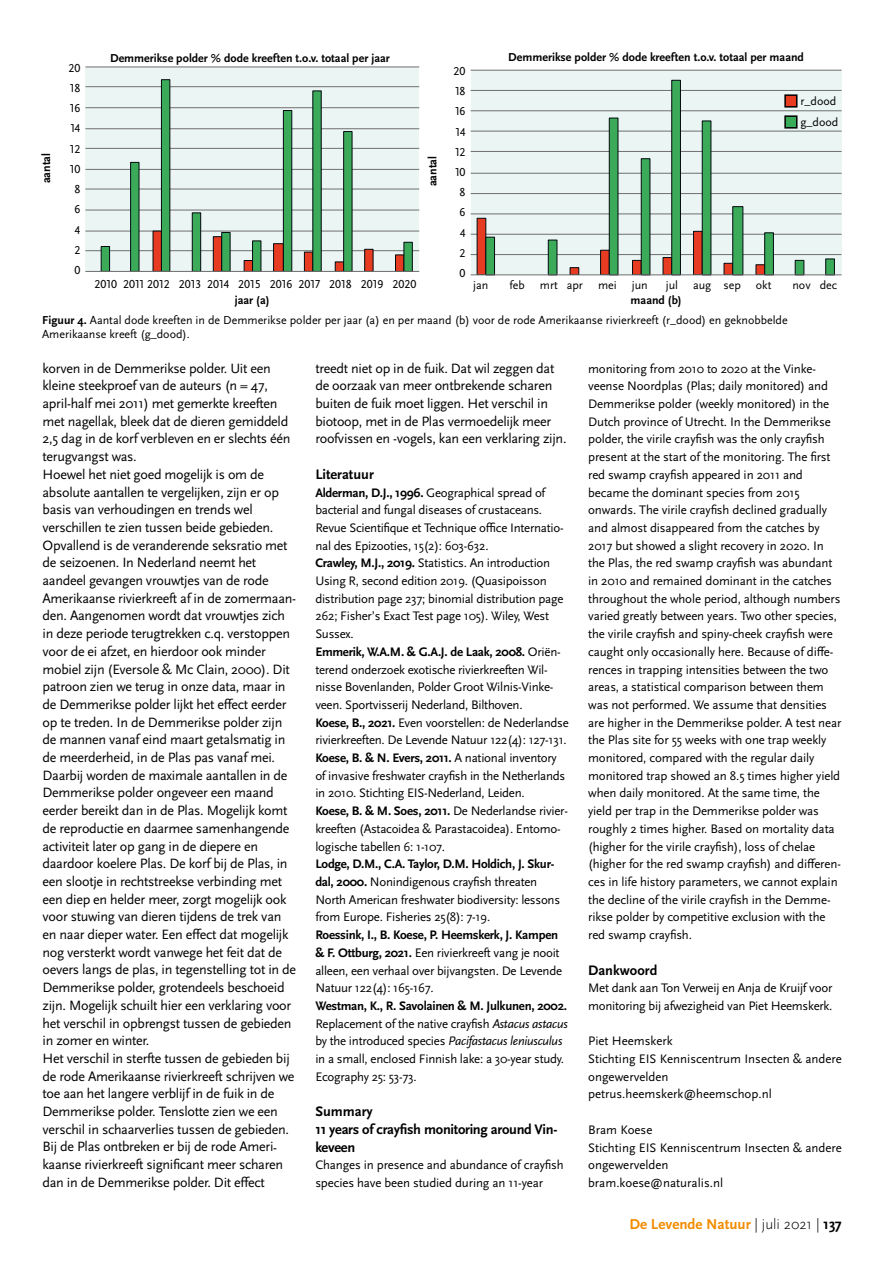
<style>
.page{position:relative;width:893px;height:1263px;background:#fff}
.page>*{position:absolute;margin:0;border:0;box-sizing:border-box;transform-origin:0 0}
.t1{font:700 15px "Scala Sans Pro";color:#f28c00}
.t2{font:700 14.4px/17.7px "Scala Sans Pro";letter-spacing:-.02em;color:#000}
.t3{font:700 14.4px "Scala Sans Pro";color:#000}
.t4{font:14.1px/17.7px "Scala Sans Pro";letter-spacing:-.02em;color:#000}
.t5{font:12.9px/17.7px "Scala Sans Pro";letter-spacing:-.01em;color:#000}
.t6{font:12px/20.2px "Scala Sans Pro";color:#000}
.t7{font:700 12px "Scala Sans Pro";color:#000}
.s1{font-weight:700}
.s2{font-style:italic}
.s3{font-weight:300;color:#000}
.s4{color:#000}
</style>
<div class="page">
<div style="left:471px;top:70px;width:371px;height:205px;background:#eaf5f4"></div>
<div style="left:86px;top:67px;width:333px;height:205px;background:#eaf5f4"></div>
<hr style="left:86px;top:250px;width:333px;height:1px;background:#706f6f">
<hr style="left:86px;top:231px;width:333px;height:1px;background:#706f6f">
<hr style="left:86px;top:210px;width:333px;height:1px;background:#706f6f">
<hr style="left:86px;top:189px;width:333px;height:1px;background:#706f6f">
<hr style="left:86px;top:169px;width:333px;height:1px;background:#706f6f">
<hr style="left:86px;top:148px;width:333px;height:1px;background:#706f6f">
<hr style="left:86px;top:128px;width:333px;height:1px;background:#706f6f">
<hr style="left:86px;top:107px;width:333px;height:1px;background:#706f6f">
<hr style="left:86px;top:86px;width:333px;height:1px;background:#706f6f">
<hr style="left:86px;top:67px;width:333px;height:1px;background:#706f6f">
<svg style="left:100px;top:79px;width:313px;height:192px"></svg>
<hr style="left:86px;top:271px;width:333px;height:1px;background:#706f6f">
<hr style="left:471px;top:254px;width:371px;height:1px;background:#706f6f">
<hr style="left:471px;top:234px;width:371px;height:1px;background:#706f6f">
<hr style="left:471px;top:214px;width:371px;height:1px;background:#706f6f">
<hr style="left:471px;top:193px;width:371px;height:1px;background:#706f6f">
<hr style="left:471px;top:173px;width:371px;height:1px;background:#706f6f">
<hr style="left:471px;top:151px;width:371px;height:1px;background:#706f6f">
<hr style="left:471px;top:131px;width:371px;height:1px;background:#706f6f">
<hr style="left:471px;top:110px;width:371px;height:1px;background:#706f6f">
<hr style="left:471px;top:90px;width:371px;height:1px;background:#706f6f">
<hr style="left:471px;top:70px;width:371px;height:1px;background:#706f6f">
<svg style="left:476px;top:218px;width:9px;height:56px"></svg>
<svg style="left:485px;top:80px;width:350px;height:194px"></svg>
<hr style="left:471px;top:274px;width:371px;height:1px;background:#706f6f">
<div style="left:785px;top:95px;width:12px;height:12px;background:#e73c20"></div>
<div style="left:784px;top:94px;width:13px;height:14px;border:2px solid #000"></div>
<div style="left:785px;top:116px;width:12px;height:12px;background:#39ac5a"></div>
<div style="left:784px;top:115px;width:13px;height:14px;border:2px solid #000"></div>
<p class="t7" style="left:39px;top:183px;width:32px;rotate:-90deg">aantal</p>
<p class="t7" style="left:110px;top:51px;width:281px">Demmerikse polder % dode kreeften t.o.v. totaal per jaar</p>
<p class="t7" style="left:508px;top:51px;width:297px">Demmerikse polder % dode kreeften t.o.v. totaal per maand</p>
<p class="t6" style="left:68px;top:58px;width:13px;text-align:center">20<br>18<br>16<br>14<br>12<br>10<br>8<br>6<br>4<br>2<br>0</p>
<p class="t6" style="left:454px;top:61px;width:13px;text-align:center">20<br>18<br>16<br>14<br>12<br>10<br>8<br>6<br>4<br>2<br>0</p>
<p class="t6" style="left:800px;top:90px;width:39px;line-height:21px">r_dood g_dood</p>
<p class="t7" style="left:426px;top:186px;width:32px;rotate:-90deg">aantal</p>
<p class="t6" style="left:94px;top:274px;width:324px">2010 2011 2012 2013 2014 2015 2016 2017 2018 2019 2020</p>
<p class="t6" style="left:473px;top:275px;width:17px">jan</p>
<p class="t6" style="left:509px;top:275px;width:17px">feb</p>
<p class="t6" style="left:540px;top:275px;width:45px">mrt apr</p>
<p class="t6" style="left:598px;top:275px;width:20px">mei</p>
<p class="t6" style="left:632px;top:275px;width:17px">jun</p>
<p class="t6" style="left:666px;top:275px;width:14px">jul</p>
<p class="t6" style="left:693px;top:275px;width:49px">aug sep</p>
<p class="t6" style="left:756px;top:275px;width:17px">okt</p>
<p class="t6" style="left:792px;top:275px;width:46px">nov dec</p>
<p class="t7" style="left:235px;top:293px;width:36px">jaar (a)</p>
<p class="t7" style="left:631px;top:293px;width:52px">maand (b)</p>
<p class="t6" style="left:42px;top:313px;width:747px;line-height:13.5px"><span class="s1">Figuur 4.</span> Aantal dode kreeften in de Demmerikse polder per jaar (a) en per maand (b) voor de rode Amerikaanse rivierkreeft (r_dood) en geknobbelde<br>Amerikaanse kreeft (g_dood).</p>
<p class="t4" style="left:43px;top:359px;width:255px">korven in de Demmerikse polder. Uit een kleine steekproef van de auteurs (n = 47, april-half mei 2011) met gemerkte kreeften met nagellak, bleek dat de dieren gemiddeld 2,5 dag in de korf verbleven en er slechts één terugvangst was.<br>Hoewel het niet goed mogelijk is om de absolute aantallen te vergelijken, zijn er op basis van verhoudingen en trends wel verschillen te zien tussen beide gebieden.<br>Opvallend is de veranderende seksratio met de seizoenen. In Nederland neemt het aandeel gevangen vrouwtjes van de rode Amerikaanse rivierkreeft af in de zomermaan&shy;den. Aangenomen wordt dat vrouwtjes zich in deze periode terugtrekken c.q. verstoppen voor de ei afzet, en hierdoor ook minder mobiel zijn (Eversole &amp; Mc Clain, 2000). Dit patroon zien we terug in onze data, maar in de Demmerikse polder lijkt het effect eerder op te treden. In de Demmerikse polder zijn de mannen vanaf eind maart getalsmatig in de meerderheid, in de Plas pas vanaf mei.<br>Daarbij worden de maximale aantallen in de Demmerikse polder ongeveer een maand eerder bereikt dan in de Plas. Mogelijk komt de reproductie en daarmee samenhangende activiteit later op gang in de diepere en daardoor koelere Plas. De korf bij de Plas, in een slootje in rechtstreekse verbinding met een diep en helder meer, zorgt mogelijk ook voor stuwing van dieren tijdens de trek van en naar dieper water. Een effect dat mogelijk nog versterkt wordt vanwege het feit dat de oevers langs de plas, in tegenstelling tot in de Demmerikse polder, grotendeels beschoeid zijn. Mogelijk schuilt hier een verklaring voor het verschil in opbrengst tussen de gebieden in zomer en winter.<br>Het verschil in sterfte tussen de gebieden bij de rode Amerikaanse rivierkreeft schrijven we toe aan het langere verblijf in de fuik in de Demmerikse polder. Tenslotte zien we een verschil in schaarverlies tussen de gebieden.<br>Bij de Plas ontbreken er bij de rode Ameri&shy;kaanse rivierkreeft significant meer scharen dan in de Demmerikse polder. Dit effect</p>
<p class="t4" style="left:315px;top:359px;width:253px">treedt niet op in de fuik. Dat wil zeggen dat de oorzaak van meer ontbrekende scharen buiten de fuik moet liggen. Het verschil in biotoop, met in de Plas vermoedelijk meer roofvissen en -vogels, kan een verklaring zijn.</p>
<p class="t3" style="left:315px;top:466px;width:60px">Literatuur</p>
<p class="t5" style="left:315px;top:483px;width:255px"><span class="s1">Alderman, D.J., 1996.</span> Geographical spread of bacterial and fungal diseases of crustaceans.<br>Revue Scientifique et Technique office Internatio&shy;nal des Epizooties, 15(2): 603-632.<br><span class="s1">Crawley, M.J., 2019.</span> Statistics. An introduction Using R, second edition 2019. (Quasipoisson distribution page 237; binomial distribution page 262; Fisher’s Exact Test page 105). Wiley, West Sussex.<br><span class="s1">Emmerik, W.A.M. &amp; G.A.J. de Laak, 2008.</span> Oriën&shy;terend onderzoek exotische rivierkreeften Wil&shy;nisse Bovenlanden, Polder Groot Wilnis-Vinke&shy;veen. Sportvisserij Nederland, Bilthoven.<br><span class="s1">Koese, B., 2021.</span> Even voorstellen: de Nederlandse rivierkreeften. De Levende Natuur 122(4): 127-131.<br><span class="s1">Koese, B. &amp; N. Evers, 2011.</span> A national inventory of invasive freshwater crayfish in the Netherlands in 2010. Stichting EIS-Nederland, Leiden.<br><span class="s1">Koese, B. &amp; M. Soes, 2011.</span> De Nederlandse rivier&shy;kreeften (Astacoidea &amp; Parastacoidea). Entomo&shy;logische tabellen 6: 1-107.</p>
<p class="t5" style="left:315px;top:855px;width:246px"><span class="s1">Lodge, D.M., C.A. Taylor, D.M. Holdich, J. Skur&shy;dal, 2000.</span> Nonindigenous crayfish threaten North American freshwater biodiversity: lessons from Europe. Fisheries 25(8): 7-19.</p>
<p class="t5" style="left:315px;top:926px;width:248px"><span class="s1">Roessink, I., B. Koese, P. Heemskerk, J. Kampen &amp; F. Ottburg, 2021.</span> Een rivierkreeft vang je nooit alleen, een verhaal over bijvangsten. De Levende Natuur 122(4): 165-167.</p>
<p class="t5" style="left:315px;top:997px;width:254px"><span class="s1">Westman, K., R. Savolainen &amp; M. Julkunen, 2002.<br></span>Replacement of the native crayfish <span class="s2">Astacus astacus </span>by the introduced species <span class="s2">Pacifastacus leniusculus </span>in a small, enclosed Finnish lake: a 30-year study.<br>Ecography 25: 53-73.</p>
<p class="t2" style="left:315px;top:1103px;width:244px">Summary<br>11 years of crayfish monitoring around Vin&shy;keveen</p>
<p class="t5" style="left:315px;top:1156px;width:250px">Changes in presence and abundance of crayfish species have been studied during an 11-year</p>
<p class="t5" style="left:588px;top:360px;width:255px">monitoring from 2010 to 2020 at the Vinke&shy;veense Noordplas (Plas; daily monitored) and Demmerikse polder (weekly monitored) in the Dutch province of Utrecht. In the Demmerikse polder, the virile crayfish was the only crayfish present at the start of the monitoring. The first red swamp crayfish appeared in 2011 and became the dominant species from 2015 onwards. The virile crayfish declined gradually and almost disappeared from the catches by 2017 but showed a slight recovery in 2020. In the Plas, the red swamp crayfish was abundant in 2010 and remained dominant in the catches throughout the whole period, although numbers varied greatly between years. Two other species, the virile crayfish and spiny-cheek crayfish were caught only occasionally here. Because of diffe&shy;rences in trapping intensities between the two areas, a statistical comparison between them was not performed. We assume that densities are higher in the Demmerikse polder. A test near the Plas site for 55 weeks with one trap weekly monitored, compared with the regular daily monitored trap showed an 8.5 times higher yield when daily monitored. At the same time, the yield per trap in the Demmerikse polder was roughly 2 times higher. Based on mortality data (higher for the virile crayfish), loss of chelae (higher for the red swamp crayfish) and differen&shy;ces in life history parameters, we cannot explain the decline of the virile crayfish in the Demme&shy;rikse polder by competitive exclusion with the red swamp crayfish.</p>
<p class="t3" style="left:588px;top:961px;width:71px">Dankwoord</p>
<p class="t5" style="left:588px;top:979px;width:246px">Met dank aan Ton Verweij en Anja de Kruijf voor monitoring bij afwezigheid van Piet Heemskerk.</p>
<p class="t5" style="left:588px;top:1032px;width:255px">Piet Heemskerk<br>Stichting EIS Kenniscentrum Insecten &amp; andere ongewervelden petrus.heemskerk@heemschop.nl</p>
<p class="t5" style="left:588px;top:1121px;width:255px">Bram Koese<br>Stichting EIS Kenniscentrum Insecten &amp; andere ongewervelden<br>bram.koese@naturalis.nl</p>
<p class="t1" style="left:629px;top:1215px;width:214px">De Levende Natuur <span class="s3">| juli 2021 |</span> <span class="s4">137</span></p>
</div>
